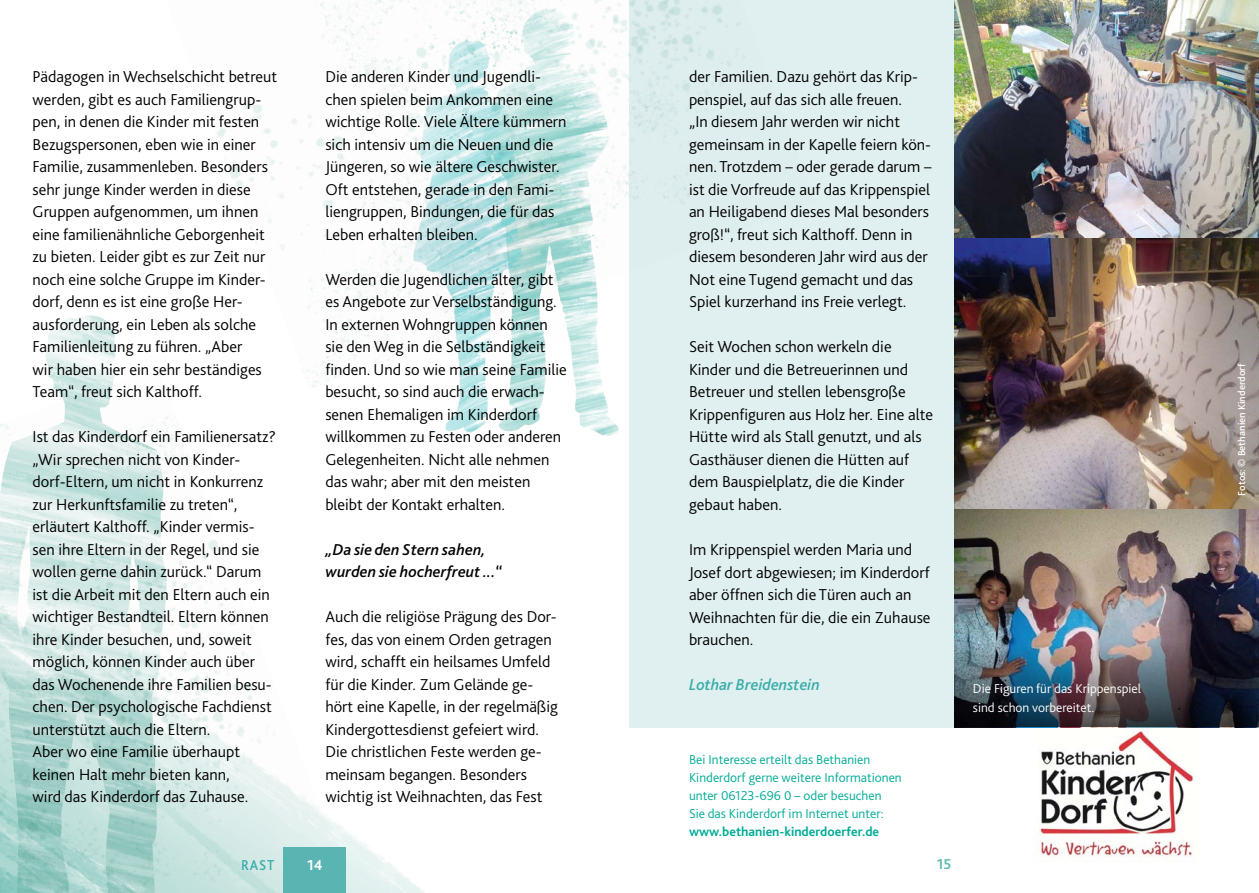
<style>
.page{position:relative;width:1259px;height:893px;background:#fff}
.page>*{position:absolute;margin:0;border:0;box-sizing:border-box;transform-origin:0 0}
.t1{font:300 16.5px/22.5px "Bliss 2";color:#000}
.t2{font:italic 500 16.5px/22.5px "Bliss 2";color:#000}
.t3{font:italic 500 16.5px "Bliss 2";color:#39adaa}
.t4{font:500 15px "Bliss 2";color:#39adaa;scale:.92 1}
.t5{font:700 15px "Bliss 2";color:#fff}
.t6{font:700 15px "Bliss 2";color:#60beb3}
.t7{font:300 13.5px/18px "Bliss 2";color:#00ab96}
.t8{font:300 13.5px/19.5px "Bliss 2";color:#fff}
.t9{font:700 13.5px "Bliss 2";color:#00ab96}
.t10{font:500 10.5px "Bliss 2";color:#fff}
</style>
<div class="page">
<div style="left:629px;top:0;width:630px;height:727px;background:#e0efef"></div>
<img style="left:167px;top:416px;width:179px;height:477px">
<img style="left:217px;top:0;width:528px;height:388px">
<div style="left:283px;top:847px;width:63px;height:46px;background:#5ab5b2"></div>
<img style="left:0;top:315px;width:167px;height:578px">
<img style="left:955px;top:380px;width:304px;height:261px">
<img style="left:316px;top:0;width:339px;height:481px">
<img style="left:1033px;top:727px;width:166px;height:135px">
<img style="left:955px;top:0;width:304px;height:380px">
<img style="left:955px;top:641px;width:304px;height:86px">
<p class="t1" style="left:33px;top:65px;width:246px">Pädagogen in Wechselschicht betreut werden, gibt es auch Familiengrup&shy;pen, in denen die Kinder mit festen Bezugspersonen, eben wie in einer Familie, zusammenleben. Besonders sehr junge Kinder werden in diese Gruppen aufgenommen, um ihnen eine familienähnliche Geborgenheit zu bieten. Leider gibt es zur Zeit nur noch eine solche Gruppe im Kinder&shy;dorf, denn es ist eine große Her&shy;ausforderung, ein Leben als solche Familienleitung zu führen. „Aber<br>wir haben hier ein sehr beständiges Team“, freut sich Kalthoff.</p>
<p class="t1" style="left:33px;top:425px;width:245px">Ist das Kinderdorf ein Familienersatz? „Wir sprechen nicht von Kinder&shy;dorf-Eltern, um nicht in Konkurrenz zur Herkunftsfamilie zu treten“, erläutert Kalthoff. „Kinder vermis&shy;sen ihre Eltern in der Regel, und sie wollen gerne dahin zurück.“ Darum ist die Arbeit mit den Eltern auch ein wichtiger Bestandteil. Eltern können ihre Kinder besuchen, und, soweit möglich, können Kinder auch über das Wochenende ihre Familien besu&shy;chen. Der psychologische Fachdienst unterstützt auch die Eltern.<br>Aber wo eine Familie überhaupt keinen Halt mehr bieten kann,<br>wird das Kinderdorf das Zuhause.</p>
<p class="t4" style="left:241px;top:855px;width:38px">RAST</p>
<p class="t1" style="left:325px;top:65px;width:243px">Die anderen Kinder und Jugendli&shy;chen spielen beim Ankommen eine wichtige Rolle. Viele Ältere kümmern sich intensiv um die Neuen und die Jüngeren, so wie ältere Geschwister.<br>Oft entstehen, gerade in den Fami&shy;liengruppen, Bindungen, die für das Leben erhalten bleiben.</p>
<p class="t1" style="left:325px;top:268px;width:243px">Werden die Jugendlichen älter, gibt es Angebote zur Verselbständigung.<br>In externen Wohngruppen können sie den Weg in die Selbständigkeit finden. Und so wie man seine Familie besucht, so sind auch die erwach&shy;senen Ehemaligen im Kinderdorf willkommen zu Festen oder anderen Gelegenheiten. Nicht alle nehmen das wahr; aber mit den meisten bleibt der Kontakt erhalten.</p>
<p class="t2" style="left:325px;top:538px;width:178px">„Da sie den Stern sahen, wurden sie hocherfreut ...“</p>
<p class="t1" style="left:325px;top:605px;width:234px">Auch die religiöse Prägung des Dor&shy;fes, das von einem Orden getragen wird, schafft ein heilsames Umfeld für die Kinder. Zum Gelände ge&shy;hört eine Kapelle, in der regelmäßig Kindergottesdienst gefeiert wird.<br>Die christlichen Feste werden ge&shy;meinsam begangen. Besonders wichtig ist Weihnachten, das Fest</p>
<p class="t1" style="left:689px;top:65px;width:244px">der Familien. Dazu gehört das Krip&shy;penspiel, auf das sich alle freuen.<br>„In diesem Jahr werden wir nicht gemeinsam in der Kapelle feiern kön&shy;nen. Trotzdem – oder gerade darum – ist die Vorfreude auf das Krippenspiel an Heiligabend dieses Mal besonders groß!“, freut sich Kalthoff. Denn in diesem besonderen Jahr wird aus der Not eine Tugend gemacht und das Spiel kurzerhand ins Freie verlegt.</p>
<p class="t1" style="left:689px;top:335px;width:245px">Seit Wochen schon werkeln die<br>Kinder und die Betreuerinnen und<br>Betreuer und stellen lebensgroße<br>Krippenfiguren aus Holz her. Eine alte<br>Hütte wird als Stall genutzt, und als<br>Gasthäuser dienen die Hütten auf dem Bauspielplatz, die die Kinder gebaut haben.</p>
<p class="t1" style="left:689px;top:538px;width:243px">Im Krippenspiel werden Maria und<br>Josef dort abgewiesen; im Kinderdorf aber öffnen sich die Türen auch an<br>Weihnachten für die, die ein Zuhause brauchen.</p>
<p class="t3" style="left:689px;top:674px;width:132px">Lothar Breidenstein</p>
<p class="t7" style="left:689px;top:751px;width:214px">Bei Interesse erteilt das Bethanien Kinderdorf gerne weitere Informationen unter 06123-696 0 – oder besuchen<br>Sie das Kinderdorf im Internet unter:</p>
<p class="t9" style="left:689px;top:823px;width:192px">www.bethanien-kinderdoerfer.de</p>
<p class="t5" style="left:307px;top:855px;width:17px">14</p>
<p class="t6" style="left:937px;top:855px;width:16px">15</p>
<p class="t8" style="left:973px;top:678px;width:170px">Die Figuren für das Krippenspiel sind schon vorbereitet.</p>
<p class="t10" style="left:1235px;top:496px;width:134px;rotate:-90deg">Fotos: © Bethanien Kinderdorf</p>
</div>
